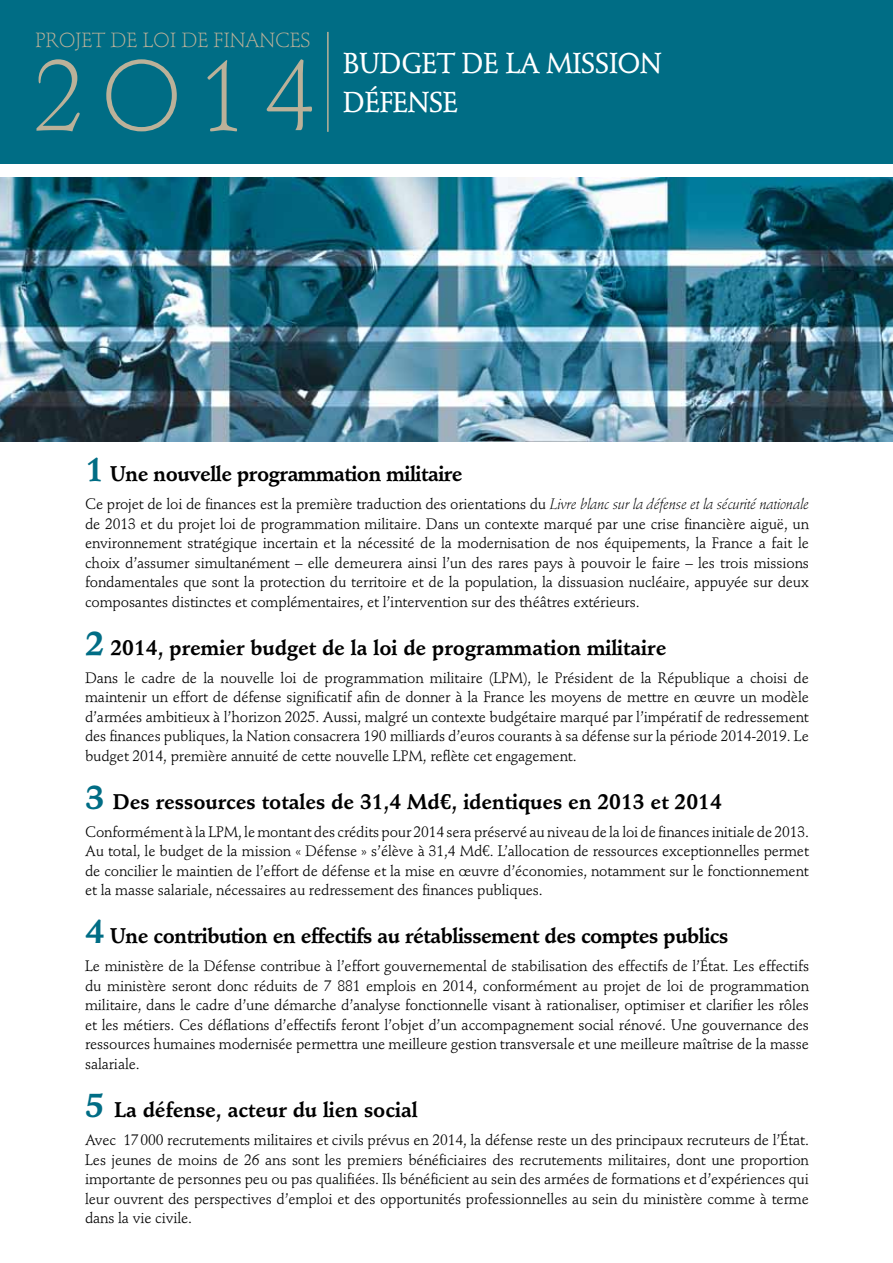
<style>
.page{position:relative;width:893px;height:1263px;background:#fff}
.page>*{position:absolute;margin:0;border:0;box-sizing:border-box;transform-origin:0 0}
.t1{font:300 99px "Stempel Schneidler Std";color:#bbb199}
.t2{font:500 28.5px "Stempel Schneidler Std";letter-spacing:-.02em;color:#fff;scale:.95 1}
.t3{font:700 21px "Stempel Schneidler Std";color:#000;scale:.95 1}
.t4{font:700 21px "Stempel Schneidler Std";letter-spacing:-.02em;color:#000;scale:.95 1}
.t5{font:300 20.25px "Stempel Schneidler Std";color:#bbb199}
.t6{font:15px/19.5px "Stempel Schneidler Std";letter-spacing:-.01em;color:#000;text-align:justify}
.s1{font-size:33px;color:#006d85}
.s2{font-weight:300;font-style:italic}
</style>
<div class="page">
<div style="left:0;top:0;width:893px;height:164px;background:#006d85"></div>
<hr style="left:327px;top:32px;width:2px;height:100px;background:#bbb199">
<img style="left:0;top:177px;width:893px;height:264px">
<h3 class="t5" style="left:35px;top:28px;width:278px">PROJET DE LOI DE FINANCES</h3>
<h1 class="t1" style="left:34px;top:39px;width:283px">2O 14</h1>
<h2 class="t2" style="left:343px;top:46px;width:337px">BUDGET DE LA MISSION</h2>
<h2 class="t2" style="left:343px;top:85px;width:123px">DÉFENSE</h2>
<h3 class="t4" style="left:85px;top:461px;width:399px"><span class="s1">1</span> Une nouvelle programmation militaire</h3>
<p class="t6" style="left:85px;top:494px;width:726px">Ce projet de loi de finances est la première traduction des orientations du <span class="s2">Livre blanc sur la défense et la sécurité nationale </span>de 2013 et du projet loi de programmation militaire. Dans un contexte marqué par une crise financière aiguë, un environnement stratégique incertain et la nécessité de la modernisation de nos équipements, la France a fait le choix d’assumer simultanément – elle demeurera ainsi l’un des rares pays à pouvoir le faire – les trois missions fondamentales que sont la protection du territoire et de la population, la dissuasion nucléaire, appuyée sur deux composantes distinctes et complémentaires, et l’intervention sur des théâtres extérieurs.</p>
<h3 class="t3" style="left:85px;top:635px;width:613px"><span class="s1">2</span> 2014, premier budget de la loi de programmation militaire</h3>
<p class="t6" style="left:85px;top:668px;width:725px">Dans le cadre de la nouvelle loi de programmation militaire (LPM), le Président de la République a choisi de maintenir un effort de défense significatif afin de donner à la France les moyens de mettre en œuvre un modèle d’armées ambitieux à l’horizon 2025. Aussi, malgré un contexte budgétaire marqué par l’impératif de redressement des finances publiques, la Nation consacrera 190 milliards d’euros courants à sa défense sur la période 2014-2019. Le budget 2014, première annuité de cette nouvelle LPM, reflète cet engagement.</p>
<h3 class="t3" style="left:85px;top:789px;width:672px"><span class="s1">3</span> Des ressources totales de 31,4 Md€, identiques en 2013 et 2014</h3>
<p class="t6" style="left:85px;top:822px;width:725px">Conformément à la LPM, le montant des crédits pour 2014 sera préservé au niveau de la loi de finances initiale de 2013.<br>Au total, le budget de la mission « Défense » s’élève à 31,4 Md€. L’allocation de ressources exceptionnelles permet de concilier le maintien de l’effort de défense et la mise en œuvre d’économies, notamment sur le fonctionnement et la masse salariale, nécessaires au redressement des finances publiques.</p>
<h3 class="t4" style="left:85px;top:923px;width:679px"><span class="s1">4</span> Une contribution en effectifs au rétablissement des comptes publics</h3>
<p class="t6" style="left:85px;top:957px;width:726px">Le ministère de la Défense contribue à l’effort gouvernemental de stabilisation des effectifs de l’État. Les effectifs du ministère seront donc réduits de 7 881 emplois en 2014, conformément au projet de loi de programmation militaire, dans le cadre d’une démarche d’analyse fonctionnelle visant à rationaliser, optimiser et clarifier les rôles et les métiers. Ces déflations d’effectifs feront l’objet d’un accompagnement social rénové. Une gouvernance des ressources humaines modernisée permettra une meilleure gestion transversale et une meilleure maîtrise de la masse salariale.</p>
<h3 class="t3" style="left:85px;top:1097px;width:352px"><span class="s1">5</span> La défense, acteur du lien social</h3>
<p class="t6" style="left:85px;top:1130px;width:725px">Avec 17000 recrutements militaires et civils prévus en 2014, la défense reste un des principaux recruteurs de l’État.<br>Les jeunes de moins de 26 ans sont les premiers bénéficiaires des recrutements militaires, dont une proportion importante de personnes peu ou pas qualifiées. Ils bénéficient au sein des armées de formations et d’expériences qui leur ouvrent des perspectives d’emploi et des opportunités professionnelles au sein du ministère comme à terme dans la vie civile.</p>
</div>
